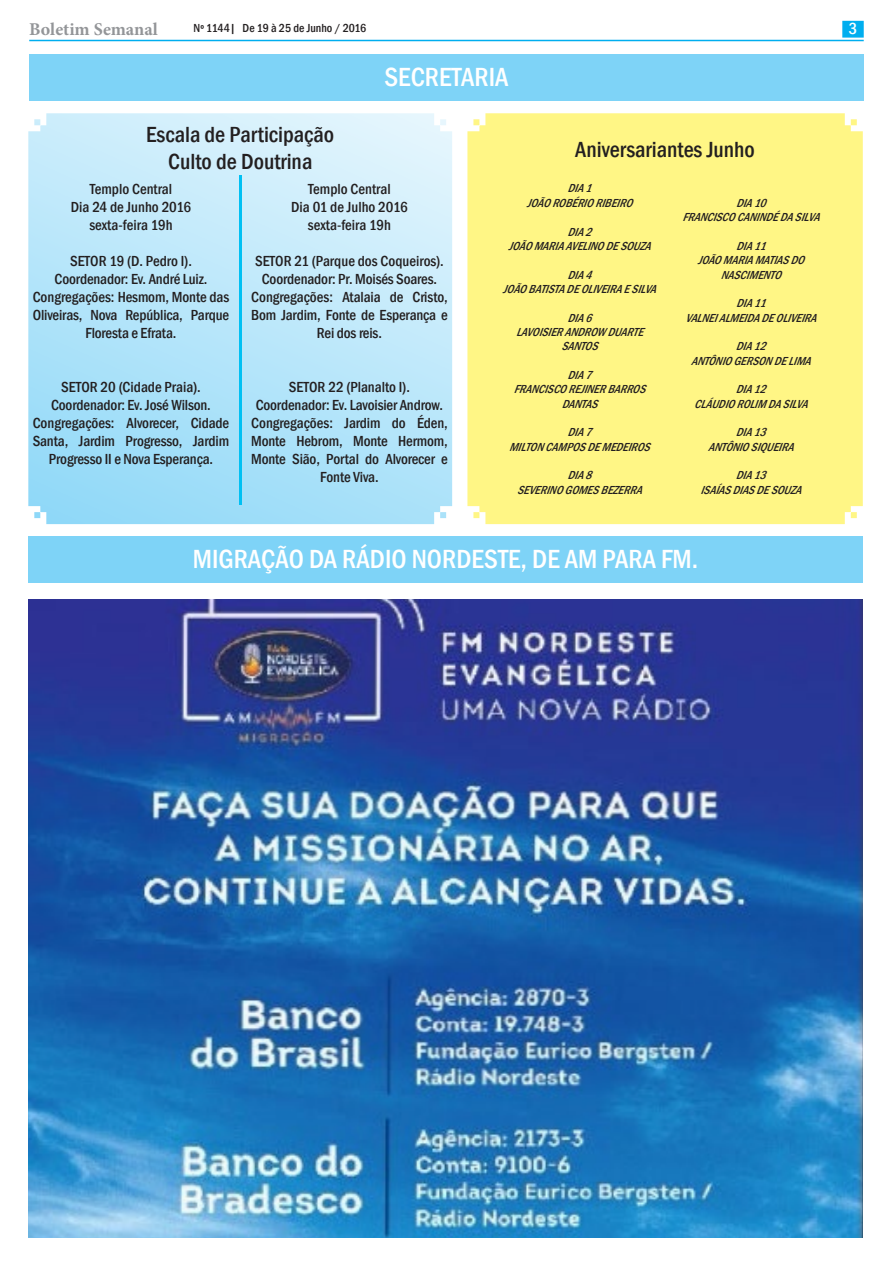
<style>
.page{position:relative;width:893px;height:1263px;background:#fff}
.page>*{position:absolute;margin:0;border:0;box-sizing:border-box;transform-origin:0 0}
.t1{font:500 condensed 27px "Franklin Gothic";color:#fff}
.t2{font:500 condensed 22.5px/27px "Franklin Gothic";color:#231f20;text-align:center}
.t3{font:700 18px "Minion Pro";color:#939598}
.t4{font:500 condensed 16.5px "Franklin Gothic";color:#fff}
.t5{font:500 condensed 15px/18px "Franklin Gothic";letter-spacing:-.01em;color:#231f20;text-align:center}
.t6{font:italic 500 condensed 12px/14.4px "Franklin Gothic";color:#231f20;text-align:center}
.t7{font:500 condensed 12px "Franklin Gothic";color:#231f20}
</style>
<div class="page">
<hr style="left:29px;top:40px;width:835px;height:1px;background:#00aeef">
<div style="left:842px;top:21px;width:22px;height:17px;background:#00aeef;border:2px solid #00aeef"></div>
<div style="left:29px;top:54px;width:835px;height:47px;background:#7ed3f7"></div>
<div style="left:28px;top:536px;width:835px;height:47px;background:#7ed3f7"></div>
<svg style="left:28px;top:113px;width:424px;height:411px;background:#bbe7fa"></svg>
<div style="left:467px;top:113px;width:396px;height:411px;background:#fff685"></div>
<img style="left:28px;top:600px;width:835px;height:637px">
<hr style="left:239px;top:175px;width:3px;height:329px;background:#00c0f3">
<p class="t3" style="left:29px;top:16px;width:130px">Boletim Semanal</p>
<p class="t7" style="left:194px;top:20px;width:174px">Nº 1144| De 19 à 25 de Junho / 2016</p>
<p class="t4" style="left:849px;top:18px;width:10px">3</p>
<h1 class="t1" style="left:384px;top:60px;width:126px">SECRETARIA</h1>
<h2 class="t2" style="left:146px;top:121px;width:189px">Escala de Participação<br>Culto de Doutrina</h2>
<p class="t5" style="left:71px;top:180px;width:122px">Templo Central<br>Dia 24 de Junho 2016 sexta-feira 19h</p>
<p class="t5" style="left:33px;top:252px;width:198px">SETOR 19 (D. Pedro I).<br>Coordenador: Ev. André Luiz.<br>Congregações: Hesmom, Monte das<br>Oliveiras, Nova República, Parque<br>Floresta e Efrata.</p>
<p class="t5" style="left:33px;top:378px;width:198px">SETOR 20 (Cidade Praia).<br>Coordenador: Ev. José Wilson.<br>Congregações: Alvorecer, Cidade<br>Santa, Jardim Progresso, Jardim<br>Progresso II e Nova Esperança.</p>
<p class="t5" style="left:291px;top:180px;width:118px">Templo Central<br>Dia 01 de Julho 2016 sexta-feira 19h</p>
<p class="t5" style="left:251px;top:252px;width:198px">SETOR 21 (Parque dos Coqueiros).<br>Coordenador: Pr. Moisés Soares.<br>Congregações: Atalaia de Cristo,<br>Bom Jardim, Fonte de Esperança e<br>Rei dos reis.</p>
<p class="t5" style="left:251px;top:378px;width:198px">SETOR 22 (Planalto I).<br>Coordenador: Ev. Lavoisier Androw.<br>Congregações: Jardim do Éden,<br>Monte Hebrom, Monte Hermom,<br>Monte Sião, Portal do Alvorecer e<br>Fonte Viva.</p>
<h2 class="t2" style="left:575px;top:136px;width:181px">Aniversariantes Junho</h2>
<p class="t6" style="left:527px;top:181px;width:112px">DIA1<br>JOÃOROBÉRIORIBEIRO</p>
<p class="t6" style="left:508px;top:224px;width:149px">DIA2<br>JOÃOMARIAAVELINODESOUZA</p>
<p class="t6" style="left:503px;top:267px;width:160px">DIA4<br>JOÃOBATISTADEOLIVEIRAESILVA</p>
<p class="t6" style="left:516px;top:310px;width:134px">DIA6<br>LAVOISIERANDROWDUARTE<br>SANTOS</p>
<p class="t6" style="left:514px;top:368px;width:139px">DIA7<br>FRANCISCOREJINERBARROS<br>DANTAS</p>
<p class="t6" style="left:509px;top:425px;width:148px">DIA7<br>MILTONCAMPOSDEMEDEIROS</p>
<p class="t6" style="left:517px;top:468px;width:132px">DIA8<br>SEVERINOGOMESBEZERRA</p>
<p class="t6" style="left:682px;top:196px;width:144px">DIA10<br>FRANCISCOCANINDÉDASILVA</p>
<p class="t6" style="left:698px;top:239px;width:113px">DIA11<br>JOÃOMARIAMATIASDO<br>NASCIMENTO</p>
<p class="t6" style="left:685px;top:296px;width:138px">DIA11<br>VALNEIALMEIDADEOLIVEIRA</p>
<p class="t6" style="left:691px;top:339px;width:126px">DIA12<br>ANTÔNIOGERSONDELIMA</p>
<p class="t6" style="left:694px;top:382px;width:120px">DIA12<br>CLÁUDIOROLIMDASILVA</p>
<p class="t6" style="left:708px;top:425px;width:92px">DIA13<br>ANTÔNIOSIQUEIRA</p>
<p class="t6" style="left:700px;top:468px;width:108px">DIA13<br>ISAÍASDIASDESOUZA</p>
<h1 class="t1" style="left:193px;top:542px;width:507px">MIGRAÇÃO DA RÁDIO NORDESTE, DE AM PARA FM.</h1>
</div>
